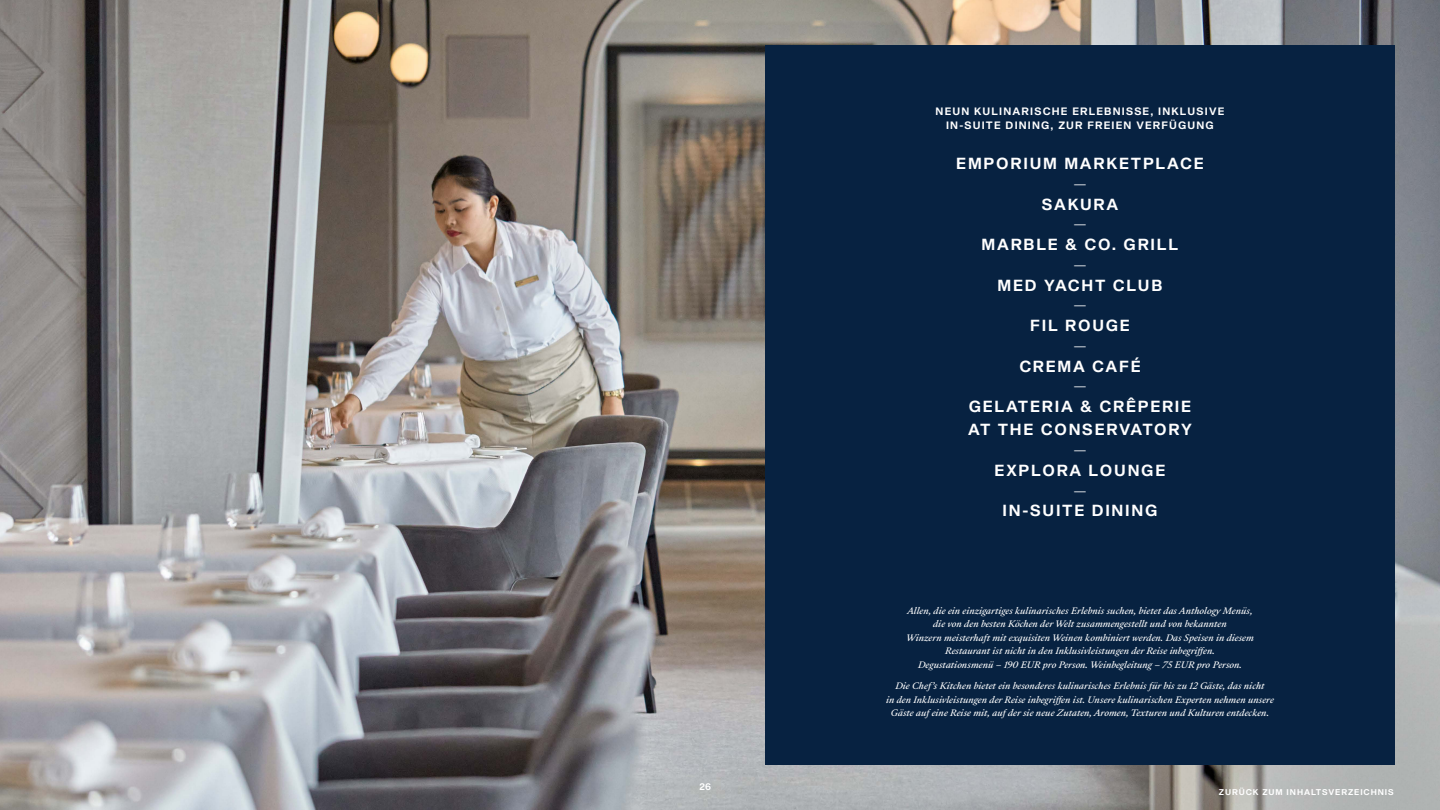
<style>
.page{position:relative;width:1440px;height:810px;background:#fff}
.page>*{position:absolute;margin:0;border:0;box-sizing:border-box;transform-origin:0 0}
.t1{font:300 15.75px/23.2px "Shapiro 65";letter-spacing:.11em;color:#fff}
.t2{font:12px "Sang Bleu Republic";color:#fff}
.t3{font:300 10.5px/14.2px "Shapiro 65";letter-spacing:.11em;color:#fff;text-align:center}
.t4{font:300 9.52px "Shapiro 65";color:#fff}
.t5{font:italic 8.62px/13.5px "Sang Bleu Republic";color:#fff;text-align:center}
.t6{font:300 8.18px "Shapiro 65";letter-spacing:.11em;color:#fff}
</style>
<div class="page">
<img style="left:0;top:0;width:1440px;height:810px">
<div style="left:765px;top:45px;width:630px;height:720px;background:#072241"></div>
<p class="t4" style="left:700px;top:780px;width:13px">26</p>
<p class="t3" style="left:936px;top:105px;width:290px">NEUN KULINARISCHE ERLEBNISSE, INKLUSIVE<br>IN-SUITE DINING, ZUR FREIEN VERFÜGUNG</p>
<h1 class="t1" style="left:956px;top:153px;width:249px">EMPORIUM MARKETPLACE</h1>
<h2 class="t2" style="left:1073px;top:175px;width:15px">—</h2>
<h1 class="t1" style="left:1042px;top:193px;width:78px">SAKURA</h1>
<h2 class="t2" style="left:1073px;top:215px;width:15px">—</h2>
<h1 class="t1" style="left:982px;top:234px;width:198px">MARBLE &amp; CO. GRILL</h1>
<h2 class="t2" style="left:1073px;top:256px;width:15px">—</h2>
<h1 class="t1" style="left:998px;top:274px;width:166px">MED YACHT CLUB</h1>
<h2 class="t2" style="left:1073px;top:296px;width:15px">—</h2>
<h1 class="t1" style="left:1030px;top:315px;width:101px">FIL ROUGE</h1>
<h2 class="t2" style="left:1073px;top:337px;width:15px">—</h2>
<h1 class="t1" style="left:1019px;top:355px;width:123px">CREMA CAFÉ</h1>
<h2 class="t2" style="left:1073px;top:377px;width:15px">—</h2>
<h1 class="t1" style="left:968px;top:396px;width:225px">GELATERIA &amp; CRÊPERIE<br>AT THE CONSERVATORY</h1>
<h2 class="t2" style="left:1073px;top:441px;width:15px">—</h2>
<h1 class="t1" style="left:995px;top:459px;width:172px">EXPLORA LOUNGE</h1>
<h2 class="t2" style="left:1073px;top:482px;width:15px">—</h2>
<h1 class="t1" style="left:1003px;top:500px;width:156px">IN-SUITE DINING</h1>
<p class="t5" style="left:906px;top:604px;width:349px">Allen, die ein einzigartiges kulinarisches Erlebnis suchen, bietet das Anthology Menüs, die von den besten Köchen der Welt zusammengestellt und von bekannten<br>Winzern meisterhaft mit exquisiten Weinen kombiniert werden. Das Speisen in diesem Restaurant ist nicht in den Inklusivleistungen der Reise inbegriffen.<br>Degustationsmenü – 190 EUR pro Person. Weinbegleitung – 75 EUR pro Person.</p>
<p class="t5" style="left:886px;top:679px;width:389px">Die Chef’s Kitchen bietet ein besonderes kulinarisches Erlebnis für bis zu 12 Gäste, das nicht<br>in den Inklusivleistungen der Reise inbegriffen ist. Unsere kulinarischen Experten nehmen unsere<br>Gäste auf eine Reise mit, auf der sie neue Zutaten, Aromen, Texturen und Kulturen entdecken.</p>
<p class="t6" style="left:1219px;top:786px;width:176px">ZURÜCK ZUM INHALTSVERZEICHNIS</p>
</div>
